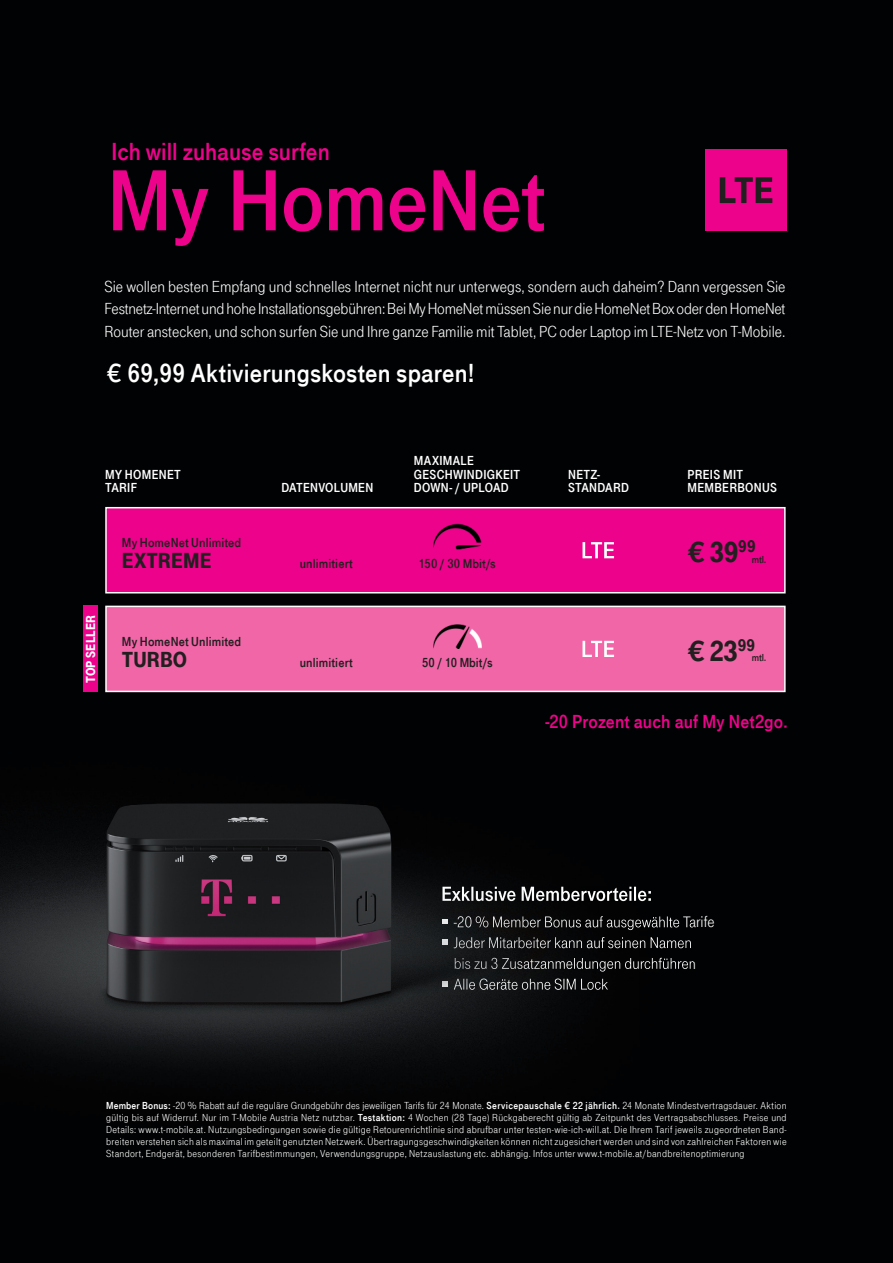
<style>
.page{position:relative;width:893px;height:1263px;background:#010203}
.page>*{position:absolute;margin:0;border:0;box-sizing:border-box;transform-origin:0 0}
.t1{font:90px "Tele Grotesk Fet Regular";letter-spacing:-.005em;color:#ed028c}
.t2{font:900 29.85px "Tele Grotesk Headline";color:#231f20}
.t3{font:27px "Tele Grotesk Fet Regular";letter-spacing:.005em;color:#fff}
.t4{font:25.5px "Tele Grotesk Fet Regular";color:#ed028c}
.t5{font:900 22.5px "Tele Grotesk Headline";color:#231f20}
.t6{font:19.5px "Tele Grotesk Fet Regular";letter-spacing:.005em;color:#ed028c}
.t7{font:16.5px/22.5px "Tele Grotesk Nor Regular";color:#fff;text-align:justify}
.t8{font:13.5px/13.5px "Tele Grotesk Fet Regular";letter-spacing:.02em;color:#fff}
.t9{font:13.5px "Tele Grotesk Fet Regular";letter-spacing:.01em;color:#231f20}
.t10{font:900 13.5px "Tele Grotesk Headline";letter-spacing:.015em;color:#fff}
.t11{font:10.5px/12px "Tele Grotesk Nor Regular";letter-spacing:.025em;color:#fff;text-align:justify}
.t12{font:10.5px "Tele Grotesk Fet Regular";letter-spacing:-.01em;color:#231f20}
.s1{font-family:"Tele Grotesk Fet Regular"}
</style>
<div class="page">
<div style="left:705px;top:149px;width:82px;height:82px;background:#ed028c"></div>
<svg style="left:720px;top:177px;width:52px;height:26px"></svg>
<img style="left:0;top:605px;width:693px;height:463px">
<img style="left:442px;top:887px;width:209px;height:14px">
<svg style="left:443px;top:919px;width:4px;height:5px"></svg>
<img style="left:449px;top:916px;width:244px;height:14px">
<svg style="left:443px;top:940px;width:4px;height:4px"></svg>
<img style="left:449px;top:937px;width:243px;height:11px">
<img style="left:441px;top:958px;width:252px;height:13px">
<svg style="left:443px;top:981px;width:4px;height:5px"></svg>
<img style="left:449px;top:978px;width:159px;height:12px">
<div style="left:106px;top:606px;width:679px;height:85px;background:#f166a7"></div>
<div style="left:105px;top:606px;width:681px;height:86px;border:2px solid #fff"></div>
<div style="left:84px;top:606px;width:14px;height:86px;background:#ed028c"></div>
<img style="left:433px;top:624px;width:49px;height:25px">
<div style="left:106px;top:508px;width:679px;height:85px;background:#ed028c"></div>
<div style="left:105px;top:507px;width:681px;height:86px;border:2px solid #fff"></div>
<img style="left:433px;top:523px;width:49px;height:27px">
<svg style="left:582px;top:542px;width:32px;height:16px"></svg>
<svg style="left:582px;top:641px;width:32px;height:16px"></svg>
<h3 class="t4" style="left:112px;top:137px;width:220px">Ich will zuhause surfen</h3>
<h1 class="t1" style="left:108px;top:150px;width:439px">My HomeNet</h1>
<p class="t7" style="left:104px;top:275px;width:683px">Sie wollen besten Empfang und schnelles Internet nicht nur unterwegs, sondern auch daheim? Dann vergessen Sie Festnetz-Internet und hohe Installationsgebühren: Bei My HomeNet müssen Sie nur die HomeNet Box oder den HomeNet Router anstecken, und schon surfen Sie und Ihre ganze Familie mit Tablet, PC oder Laptop im LTE-Netz von T-Mobile.</p>
<h3 class="t3" style="left:107px;top:358px;width:370px">€ 69,99 Aktivierungskosten sparen!</h3>
<p class="t8" style="left:105px;top:468px;width:77px">MY HOMENET<br>TARIF</p>
<p class="t8" style="left:281px;top:481px;width:93px">DATENVOLUMEN</p>
<p class="t8" style="left:414px;top:454px;width:108px">MAXIMALE<br>GESCHWINDIGKEIT<br>DOWN- / UPLOAD</p>
<p class="t9" style="left:122px;top:535px;width:121px">My HomeNet Unlimited</p>
<h3 class="t5" style="left:122px;top:548px;width:91px">EXTREME</h3>
<p class="t9" style="left:419px;top:556px;width:78px">150 / 30 Mbit/s</p>
<p class="t9" style="left:300px;top:556px;width:55px">unlimitiert</p>
<p class="t10" style="left:83px;top:683px;width:70px;rotate:-90deg">TOP SELLER</p>
<p class="t9" style="left:122px;top:634px;width:121px">My HomeNet Unlimited</p>
<h3 class="t5" style="left:122px;top:647px;width:67px">TURBO</h3>
<p class="t9" style="left:300px;top:655px;width:55px">unlimitiert</p>
<p class="t9" style="left:422px;top:655px;width:72px">50 / 10 Mbit/s</p>
<p class="t8" style="left:568px;top:468px;width:62px">NETZ-<br>STANDARD</p>
<p class="t8" style="left:687px;top:468px;width:91px">PREIS MIT<br>MEMBERBONUS</p>
<h2 class="t2" style="left:687px;top:536px;width:70px">€ 39<sup>99</sup></h2>
<p class="t12" style="left:752px;top:553px;width:16px">mtl.</p>
<h2 class="t2" style="left:687px;top:635px;width:69px">€ 23<sup>99</sup></h2>
<p class="t12" style="left:752px;top:652px;width:16px">mtl.</p>
<h3 class="t6" style="left:545px;top:711px;width:244px">-20 Prozent auch auf My Net2go.</h3>
<p class="t11" style="left:106px;top:1099px;width:682px"><span class="s1">Member Bonus:</span> -20 % Rabatt auf die reguläre Grundgebühr des jeweiligen Tarifs für 24 Monate. <span class="s1">Servicepauschale € 22 jährlich.</span> 24 Monate Mindestvertragsdauer. Aktion gültig bis auf Widerruf. Nur im T-Mobile Austria Netz nutzbar. <span class="s1">Testaktion:</span> 4 Wochen (28 Tage) Rückgaberecht gültig ab Zeitpunkt des Vertragsabschlusses. Preise und Details: www.t-mobile.at. Nutzungsbedingungen sowie die gültige Retourenrichtlinie sind abrufbar unter testen-wie-ich-will.at. Die Ihrem Tarif jeweils zugeordneten Band&shy;breiten verstehen sich als maximal im geteilt genutzten Netzwerk. Übertragungsgeschwindigkeiten können nicht zugesichert werden und sind von zahlreichen Faktoren wie Standort, Endgerät, besonderen Tarifbestimmungen, Verwendungsgruppe, Netzauslastung etc. abhängig. Infos unter www.t-mobile.at/bandbreitenoptimierung</p>
</div>
